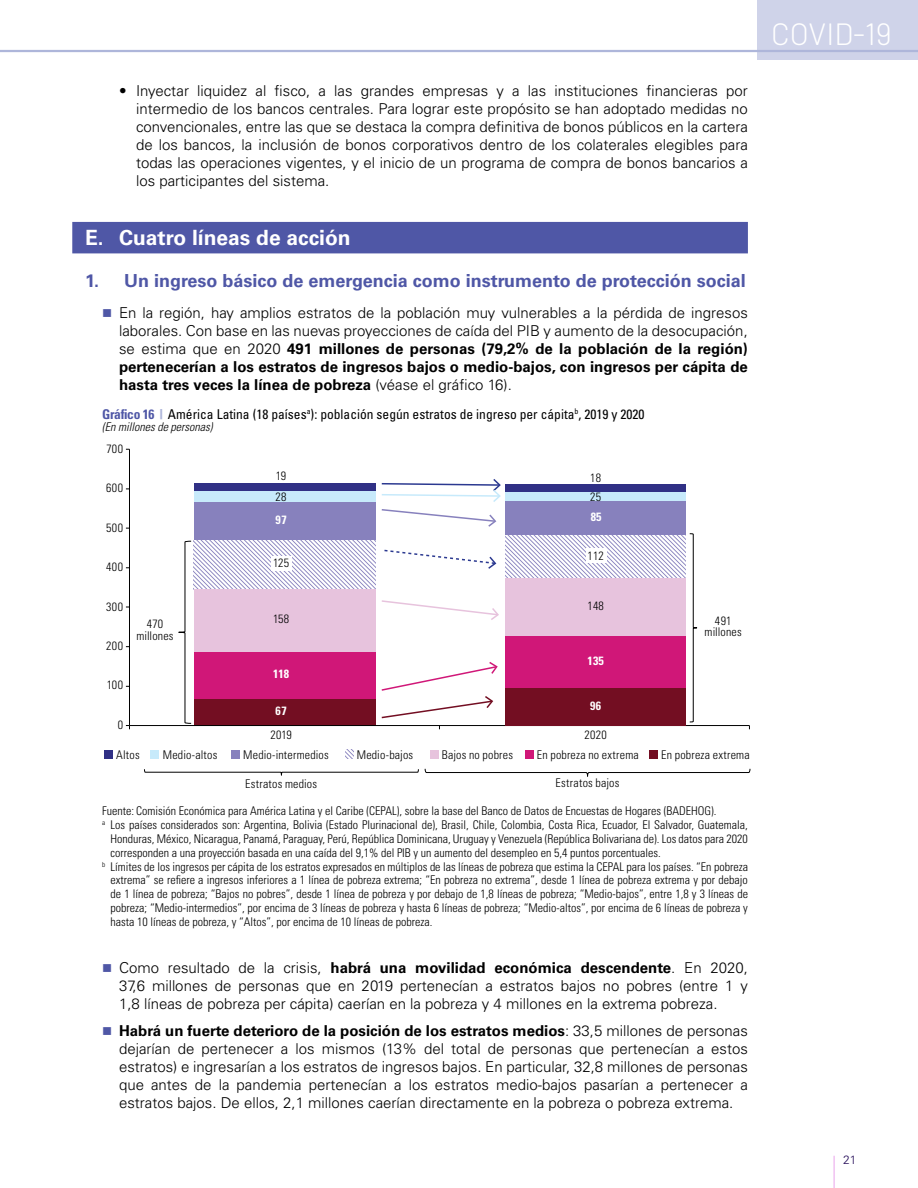
<style>
.page{position:relative;width:918px;height:1188px;background:#fff}
.page>*{position:absolute;margin:0;border:0;box-sizing:border-box;transform-origin:0 0}
.t1{font:300 30.6px "Barlow";color:#fff}
.t2{font:700 21px "Univers LT Std";color:#fff}
.t3{font:700 18px "Univers LT Std";color:#4f57a6}
.t4{font:300 15px/18px "Univers LT Std";color:#000;text-align:justify}
.t5{font:condensed 13.5px "Univers LT Std";color:#000}
.t6{font:300 condensed 12px/11.6px "Univers LT Std";color:#000;text-align:center}
.t7{font:300 condensed 12px "Univers LT Std";letter-spacing:.02em;color:#000}
.t8{font:italic 300 condensed 12px "Univers LT Std";color:#000}
.t9{font:700 condensed 12px "Univers LT Std";letter-spacing:.015em;color:#fff}
.t10{font:300 12px "Univers LT Std";color:#250c59}
.s1{font-weight:700}
.s2{font-weight:700;color:#4f57a6}
.s3{font-weight:900;font-stretch:expanded;color:#aeb6da}
</style>
<div class="page">
<hr style="left:0;top:0;width:1px;height:1188px;background:#e7e9f4">
<div style="left:757px;top:0;width:161px;height:60px;background:#cfd3e9"></div>
<hr style="left:0;top:50px;width:918px;height:2px;background:#aeb6da">
<hr style="left:833px;top:1156px;width:2px;height:32px;background:#f1c2f2">
<div style="left:72px;top:222px;width:676px;height:31px;background:#4f57a6"></div>
<svg style="left:505px;top:535px;width:181px;height:43px"></svg>
<div style="left:586px;top:548px;width:21px;height:14px;background:#fff"></div>
<svg style="left:194px;top:540px;width:182px;height:50px"></svg>
<div style="left:271px;top:556px;width:21px;height:14px;background:#fff"></div>
<div style="left:194px;top:699px;width:182px;height:27px;background:#730e22"></div>
<div style="left:194px;top:652px;width:182px;height:47px;background:#d01778"></div>
<div style="left:194px;top:590px;width:182px;height:62px;background:#e7c3dd"></div>
<div style="left:194px;top:502px;width:182px;height:38px;background:#8781bd"></div>
<div style="left:194px;top:491px;width:182px;height:11px;background:#c7eafb"></div>
<div style="left:194px;top:483px;width:182px;height:8px;background:#303085"></div>
<svg style="left:381px;top:479px;width:120px;height:23px"></svg>
<svg style="left:381px;top:509px;width:115px;height:18px"></svg>
<svg style="left:384px;top:549px;width:112px;height:20px"></svg>
<svg style="left:381px;top:600px;width:118px;height:20px"></svg>
<svg style="left:381px;top:662px;width:117px;height:57px"></svg>
<hr style="left:129px;top:449px;width:1px;height:277px;background:#000">
<hr style="left:129px;top:725px;width:620px;height:1px;background:#000">
<div style="left:649px;top:750px;width:9px;height:8px;background:#730e22"></div>
<div style="left:525px;top:750px;width:9px;height:8px;background:#d01778"></div>
<div style="left:430px;top:750px;width:9px;height:8px;background:#e7c3dd"></div>
<svg style="left:345px;top:750px;width:9px;height:8px"></svg>
<div style="left:231px;top:750px;width:9px;height:8px;background:#8781bd"></div>
<div style="left:151px;top:750px;width:8px;height:8px;background:#c7eafb"></div>
<div style="left:104px;top:750px;width:9px;height:8px;background:#303085"></div>
<svg style="left:178px;top:540px;width:14px;height:184px"></svg>
<svg style="left:144px;top:768px;width:607px;height:9px"></svg>
<div style="left:505px;top:688px;width:181px;height:37px;background:#730e22"></div>
<div style="left:505px;top:635px;width:181px;height:53px;background:#d01778"></div>
<div style="left:505px;top:578px;width:181px;height:57px;background:#e7c3dd"></div>
<div style="left:505px;top:501px;width:181px;height:34px;background:#8781bd"></div>
<div style="left:505px;top:492px;width:181px;height:9px;background:#c7eafb"></div>
<div style="left:505px;top:485px;width:181px;height:7px;background:#303085"></div>
<svg style="left:689px;top:533px;width:9px;height:190px"></svg>
<p class="t4" style="left:136px;top:82px;width:613px;text-indent:-17px">• Inyectar liquidez al fisco, a las grandes empresas y a las instituciones financieras por intermedio de los bancos centrales. Para lograr este propósito se han adoptado medidas no convencionales, entre las que se destaca la compra definitiva de bonos públicos en la cartera de los bancos, la inclusión de bonos corporativos dentro de los colaterales elegibles para todas las operaciones vigentes, y el inicio de un programa de compra de bonos bancarios a los participantes del sistema.</p>
<h2 class="t2" style="left:85px;top:225px;width:267px">E. Cuatro líneas de acción</h2>
<p class="t3" style="left:85px;top:270px;width:662px">1. Un ingreso básico de emergencia como instrumento de protección social</p>
<p class="t4" style="left:119px;top:303px;width:630px">En la región, hay amplios estratos de la población muy vulnerables a la pérdida de ingresos laborales. Con base en las nuevas proyecciones de caída del PIB y aumento de la desocupación, se estima que en 2020 <span class="s1">491 millones de personas (79,2% de la población de la región) pertenecerían a los estratos de ingresos bajos o medio-bajos, con ingresos per cápita de hasta tres veces la línea de pobreza</span> (véase el gráfico 16).</p>
<p class="t5" style="left:102px;top:405px;width:544px"><span class="s2">Gráfico 16</span> <span class="s3">|</span> América Latina (18 países<sup>a</sup>): población según estratos de ingreso per cápita<sup>b</sup>, 2019 y 2020</p>
<p class="t8" style="left:102px;top:420px;width:112px">(En millones de personas)</p>
<p class="t6" style="left:106px;top:443px;width:18px">700</p>
<p class="t6" style="left:106px;top:482px;width:18px">600</p>
<p class="t6" style="left:106px;top:522px;width:18px">500</p>
<p class="t6" style="left:106px;top:561px;width:18px">400</p>
<p class="t6" style="left:106px;top:601px;width:18px">300</p>
<p class="t6" style="left:106px;top:640px;width:18px">200</p>
<p class="t6" style="left:107px;top:679px;width:18px">100</p>
<p class="t6" style="left:118px;top:719px;width:7px">0</p>
<p class="t6" style="left:136px;top:618px;width:39px">470 millones</p>
<p class="t6" style="left:276px;top:470px;width:12px">19</p>
<p class="t6" style="left:276px;top:491px;width:13px">28</p>
<p class="t9" style="left:276px;top:512px;width:13px">97</p>
<p class="t6" style="left:273px;top:557px;width:17px">125</p>
<p class="t6" style="left:273px;top:613px;width:18px">158</p>
<p class="t9" style="left:273px;top:666px;width:17px">118</p>
<p class="t9" style="left:276px;top:703px;width:13px">67</p>
<p class="t6" style="left:590px;top:472px;width:12px">18</p>
<p class="t6" style="left:590px;top:491px;width:12px">25</p>
<p class="t9" style="left:591px;top:510px;width:12px">85</p>
<p class="t6" style="left:588px;top:550px;width:18px">112</p>
<p class="t6" style="left:588px;top:600px;width:18px">148</p>
<p class="t9" style="left:588px;top:653px;width:18px">135</p>
<p class="t9" style="left:590px;top:698px;width:12px">96</p>
<p class="t6" style="left:270px;top:729px;width:23px">2019</p>
<p class="t6" style="left:584px;top:729px;width:24px">2020</p>
<p class="t6" style="left:705px;top:615px;width:39px">491 millones</p>
<p class="t6" style="left:116px;top:749px;width:25px">Altos</p>
<p class="t7" style="left:163px;top:747px;width:56px">Medio-altos</p>
<p class="t7" style="left:243px;top:747px;width:87px">Medio-intermedios</p>
<p class="t6" style="left:357px;top:749px;width:58px">Medio-bajos</p>
<p class="t7" style="left:442px;top:747px;width:73px">Bajos no pobres</p>
<p class="t7" style="left:537px;top:747px;width:104px">En pobreza no extrema</p>
<p class="t7" style="left:661px;top:747px;width:90px">En pobreza extrema</p>
<p class="t7" style="left:245px;top:776px;width:73px">Estratos medios</p>
<p class="t7" style="left:556px;top:775px;width:65px">Estratos bajos</p>
<p class="t6" style="left:102px;top:805px;width:616px">Fuente: Comisión Económica para América Latina y el Caribe (CEPAL), sobre la base del Banco de Datos de Encuestas de Hogares (BADEHOG).</p>
<p class="t6" style="left:102px;top:819px;width:647px"><sup>a</sup> Los países considerados son: Argentina, Bolivia (Estado Plurinacional de), Brasil, Chile, Colombia, Costa Rica, Ecuador, El Salvador, Guatemala,</p>
<p class="t6" style="left:111px;top:833px;width:639px">Honduras, México, Nicaragua, Panamá, Paraguay, Perú, República Dominicana, Uruguay y Venezuela (República Bolivariana de). Los datos para 2020</p>
<p class="t6" style="left:111px;top:847px;width:552px">corresponden a una proyección basada en una caída del 9,1% del PIB y un aumento del desempleo en 5,4 puntos porcentuales.</p>
<p class="t6" style="left:102px;top:861px;width:647px"><sup>b</sup> Límites de los ingresos per cápita de los estratos expresados en múltiplos de las líneas de pobreza que estima la CEPAL para los países. “En pobreza</p>
<p class="t6" style="left:111px;top:874px;width:639px">extrema” se refiere a ingresos inferiores a 1 línea de pobreza extrema; “En pobreza no extrema”, desde 1 línea de pobreza extrema y por debajo</p>
<p class="t6" style="left:111px;top:888px;width:639px">de 1 línea de pobreza; “Bajos no pobres”, desde 1 línea de pobreza y por debajo de 1,8 líneas de pobreza; “Medio-bajos”, entre 1,8 y 3 líneas de</p>
<p class="t6" style="left:111px;top:902px;width:639px">pobreza; “Medio-intermedios”, por encima de 3 líneas de pobreza y hasta 6 líneas de pobreza; “Medio-altos”, por encima de 6 líneas de pobreza y</p>
<p class="t6" style="left:111px;top:916px;width:323px">hasta 10 líneas de pobreza, y “Altos”, por encima de 10 líneas de pobreza.</p>
<p class="t4" style="left:119px;top:959px;width:630px">Como resultado de la crisis, <span class="s1">habrá una movilidad económica descendente</span>. En 2020, 37,6 millones de personas que en 2019 pertenecían a estratos bajos no pobres (entre 1 y 1,8 líneas de pobreza per cápita) caerían en la pobreza y 4 millones en la extrema pobreza.</p>
<p class="t4" style="left:119px;top:1022px;width:630px"><span class="s1">Habrá un fuerte deterioro de la posición de los estratos medios</span>: 33,5 millones de personas dejarían de pertenecer a los mismos (13% del total de personas que pertenecían a estos estratos) e ingresarían a los estratos de ingresos bajos. En particular, 32,8 millones de personas que antes de la pandemia pertenecían a los estratos medio-bajos pasarían a pertenecer a estratos bajos. De ellos, 2,1 millones caerían directamente en la pobreza o pobreza extrema.</p>
<h1 class="t1" style="left:771px;top:15px;width:122px">COVID-19</h1>
<p class="t10" style="left:843px;top:1153px;width:15px">21</p>
</div>
